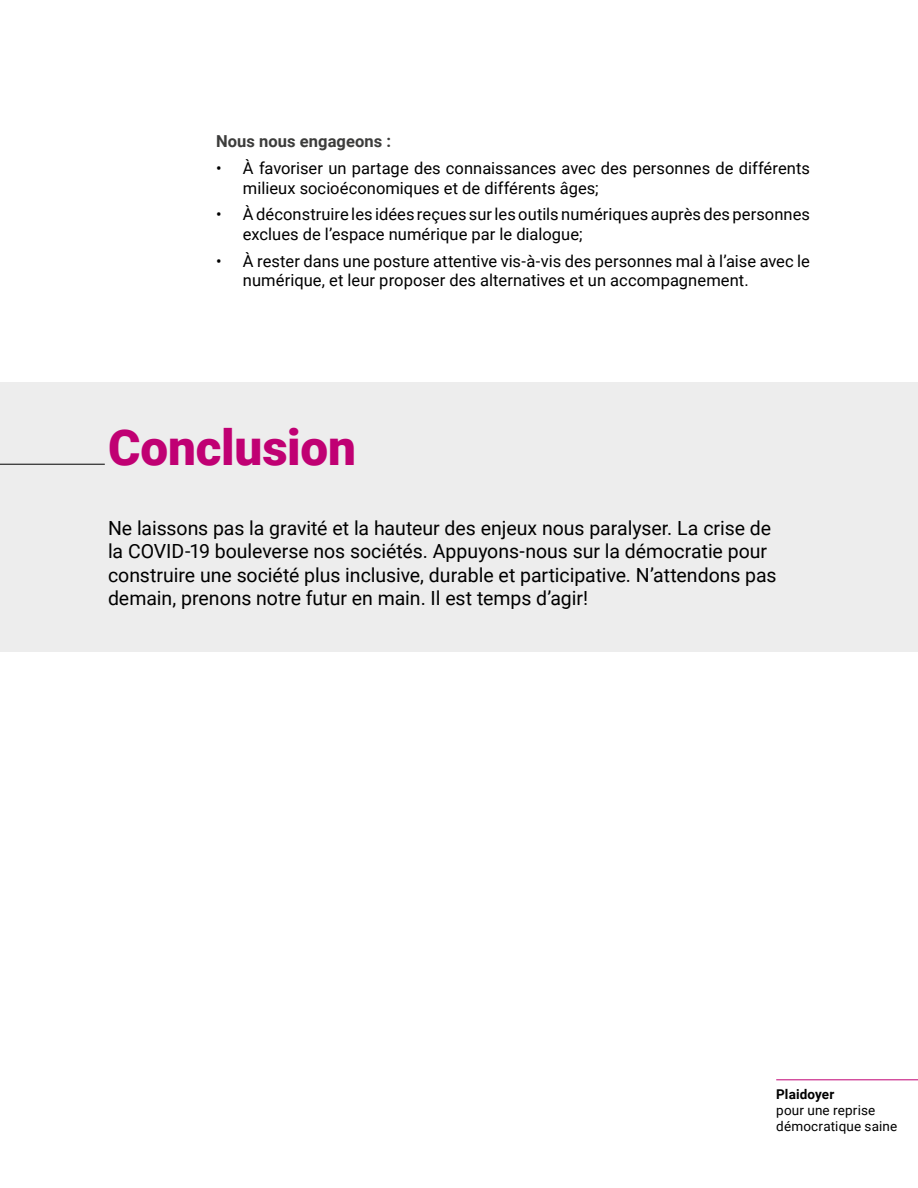
<style>
.page{position:relative;width:918px;height:1188px;background:#fff}
.page>*{position:absolute;margin:0;border:0;box-sizing:border-box;transform-origin:0 0}
.t1{font:900 49.5px "Roboto";letter-spacing:-.005em;color:#c00073}
.t2{font:19.5px/23.4px "Roboto";letter-spacing:-.005em;color:#000}
.t3{font:16.5px/19.8px "Roboto";color:#000}
.t4{font:700 16.5px "Roboto";letter-spacing:.005em;color:#3c3c3b}
.t5{font:13.5px/16.2px "Roboto";letter-spacing:.01em;color:#000}
.t6{font:700 13.5px "Roboto";letter-spacing:.01em;color:#000}
</style>
<div class="page">
<div style="left:0;top:382px;width:918px;height:270px;background:#ededed"></div>
<hr style="left:0;top:464px;width:105px;height:1px;background:#000">
<hr style="left:776px;top:1079px;width:142px;height:1px;background:#c00073">
<p class="t4" style="left:216px;top:130px;width:177px">Nous nous engageons :</p>
<p class="t3" style="left:243px;top:158px;width:569px;text-indent:-27px">• À favoriser un partage des connaissances avec des personnes de différents milieux socioéconomiques et de différents âges;</p>
<p class="t3" style="left:243px;top:204px;width:568px;text-indent:-27px">• À déconstruire les idées reçues sur les outils numériques auprès des personnes exclues de l’espace numérique par le dialogue;</p>
<p class="t3" style="left:243px;top:250px;width:568px;text-indent:-27px">• À rester dans une posture attentive vis-à-vis des personnes mal à l’aise avec le numérique, et leur proposer des alternatives et un accompagnement.</p>
<h1 class="t1" style="left:108px;top:412px;width:250px">Conclusion</h1>
<p class="t2" style="left:108px;top:515px;width:670px">Ne laissons pas la gravité et la hauteur des enjeux nous paralyser. La crise de la COVID-19 bouleverse nos sociétés. Appuyons-nous sur la démocratie pour construire une société plus inclusive, durable et participative. N’attendons pas demain, prenons notre futur en main. Il est temps d’agir!</p>
<p class="t6" style="left:776px;top:1084px;width:60px">Plaidoyer</p>
<p class="t5" style="left:776px;top:1102px;width:123px">pour une reprise démocratique saine</p>
</div>
